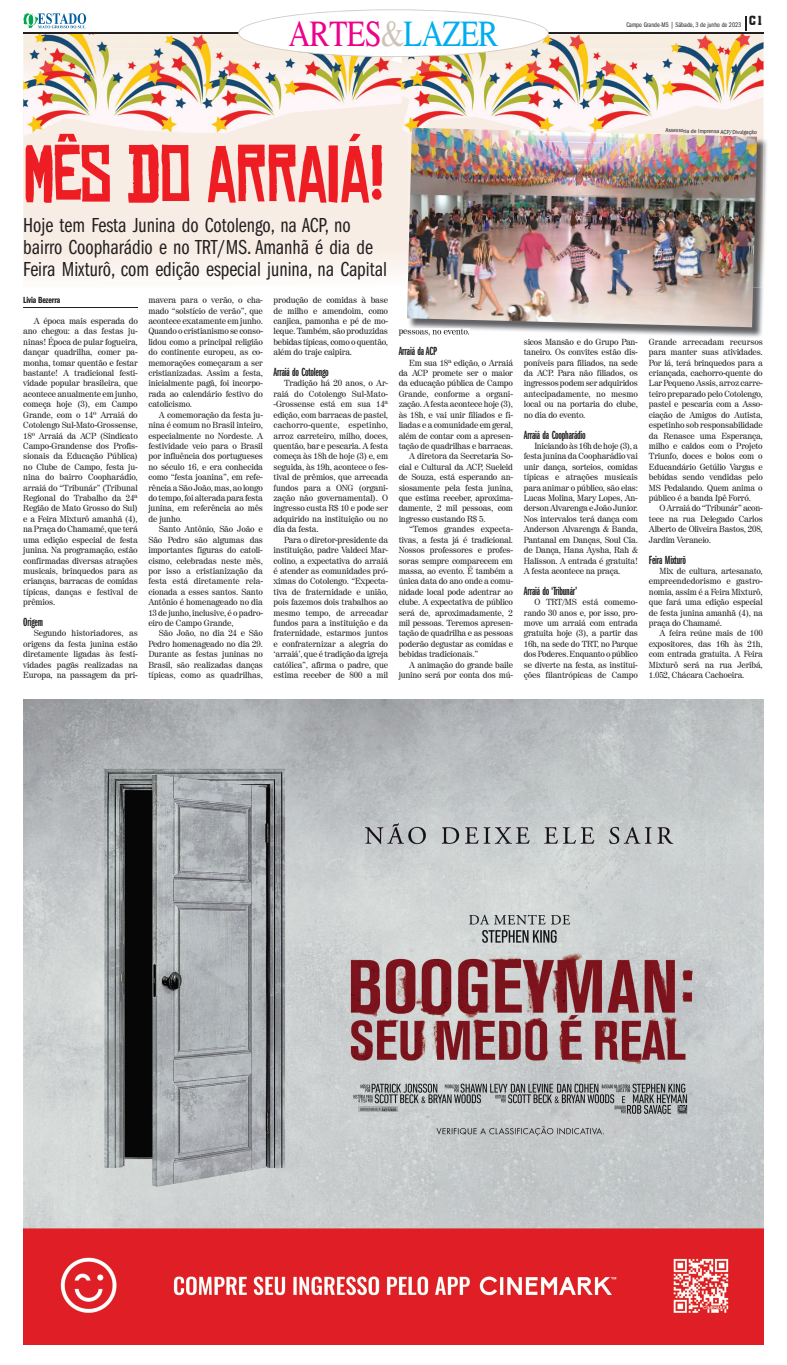
<style>
.page{position:relative;width:787px;height:1365px;background:#fff}
.page>*{position:absolute;margin:0;border:0;box-sizing:border-box;transform-origin:0 0}
.t1{font:76.83px "Chinese Rocks";letter-spacing:-.025em;color:#ee1d23;scale:.91 1}
.t2{font:36.23px "Times";letter-spacing:-.025em;color:#ed028c;scale:.84 1}
.t3{font:21px/21.9px "Franklin Gothic Book Cmpr";color:#231f20}
.t4{font:12.25px "Franklin Gothic Demi X Cmpr";letter-spacing:-.015em;color:#231f20}
.t5{font:9.19px "Franklin Gothic Demi Cmpr";letter-spacing:-.01em;color:#231f20}
.t6{font:8.75px/10.4px "Century 725 BT";letter-spacing:-.025em;color:#231f20;text-align:justify}
.t7{font:7px "Franklin Gothic Book Cmpr";letter-spacing:.005em;color:#231f20}
.t8{font:condensed 6.12px "Franklin Gothic";color:#231f20}
.s1{color:#ccc2b6}
.s2{color:#00aeef}
</style>
<div class="page">
<svg style="left:23px;top:133px;width:384px;height:145px"></svg>
<img style="left:23px;top:34px;width:379px;height:102px">
<img style="left:401px;top:34px;width:362px;height:99px">
<svg style="left:745px;top:16px;width:1px;height:14px"></svg>
<hr style="left:23px;top:32px;width:740px;height:2px;background:#231f20">
<svg style="left:238px;top:9px;width:310px;height:48px"></svg>
<svg style="left:23px;top:13px;width:63px;height:15px"></svg>
<img style="left:23px;top:699px;width:740px;height:645px">
<hr style="left:23px;top:307px;width:115px;height:1px;background:#231f20">
<img style="left:411px;top:129px;width:356px;height:208px">
<img style="left:408px;top:328px;width:61px;height:8px">
<img style="left:407px;top:128px;width:349px;height:199px">
<h2 class="t2" style="left:288px;top:12px;width:251px">ARTES<span class="s1">&amp;</span><span class="s2">LAZER</span></h2>
<p class="t7" style="left:626px;top:21px;width:139px">Campo Grande-MS | Sábado, 3 de junho de 2023 <sup>C1</sup></p>
<h1 class="t1" style="left:23px;top:133px;width:399px">MÊS DO ARRAIÁ!</h1>
<h3 class="t3" style="left:23px;top:215px;width:365px">Hoje tem Festa Junina do Cotolengo, na ACP, no bairro Coopharádio e no TRT/MS. Amanhã é dia de<br>Feira Mixturô, com edição especial junina, na Capital</h3>
<p class="t5" style="left:23px;top:295px;width:39px">Livia Bezerra</p>
<p class="t6" style="left:23px;top:315px;width:116px;text-indent:11px">A época mais esperada do ano chegou: a das festas ju&shy;ninas! Época de pular fogueira, dançar quadrilha, comer pa&shy;monha, tomar quentão e festar bastante! A tradicional festi&shy;vidade popular brasileira, que acontece anualmente em junho, começa hoje (3), em Campo Grande, com o 14º Arraiá do Cotolengo Sul-Mato-Grossense, 18º Arraiá da ACP (Sindicato Campo-Grandense dos Profis&shy;sionais da Educação Pública) no Clube de Campo, festa ju&shy;nina do bairro Coopharádio, arraiá do “Tribunár” (Tribunal Regional do Trabalho da 24ª Região de Mato Grosso do Sul) e a Feira Mixturô amanhã (4), na Praça do Chamamé, que terá uma edição especial de festa junina. Na programação, estão confirmadas diversas atrações musicais, brinquedos para as crianças, barracas de comidas típicas, danças e festival de prêmios.</p>
<h3 class="t4" style="left:23px;top:615px;width:21px">Origem</h3>
<p class="t6" style="left:23px;top:628px;width:116px;text-indent:11px">Segundo historiadores, as origens da festa junina estão diretamente ligadas às festi&shy;vidades pagãs realizadas na Europa, na passagem da pri-</p>
<p class="t6" style="left:148px;top:295px;width:116px">mavera para o verão, o cha&shy;mado “solstício de verão”, que acontece exatamente em junho.<br>Quando o cristianismo se conso&shy;lidou como a principal religião do continente europeu, as co&shy;memorações começaram a ser cristianizadas. Assim a festa, inicialmente pagã, foi incorpo&shy;rada ao calendário festivo do catolicismo.</p>
<p class="t6" style="left:148px;top:409px;width:116px;text-indent:11px">A comemoração da festa ju&shy;nina é comum no Brasil inteiro, especialmente no Nordeste. A festividade veio para o Brasil por influência dos portugueses no século 16, e era conhecida como “festa joanina”, em refe&shy;rência a São João, mas, ao longo do tempo, foi alterada para festa junina, em referência ao mês de junho.</p>
<p class="t6" style="left:148px;top:524px;width:116px;text-indent:11px">Santo Antônio, São João e São Pedro são algumas das importantes figuras do catoli&shy;cismo, celebradas neste mês, por isso a cristianização da festa está diretamente rela&shy;cionada a esses santos. Santo Antônio é homenageado no dia 13 de junho, inclusive, é o padro&shy;eiro de Campo Grande,</p>
<p class="t6" style="left:148px;top:628px;width:116px;text-indent:11px">São João, no dia 24 e São Pedro homenageado no dia 29.<br>Durante as festas juninas no Brasil, são realizadas danças típicas, como as quadrilhas,</p>
<p class="t6" style="left:273px;top:295px;width:116px">produção de comidas à base de milho e amendoim, como canjica, pamonha e pé de mo&shy;leque. Também, são produzidas bebidas típicas, como o quentão, além do traje caipira.</p>
<h3 class="t4" style="left:273px;top:365px;width:57px">Arraiá do Cotolengo</h3>
<p class="t6" style="left:273px;top:378px;width:116px;text-indent:11px">Tradição há 20 anos, o Ar&shy;raiá do Cotolengo Sul-Mato--Grossense está em sua 14ª edição, com barracas de pastel, cachorro-quente, espetinho, arroz carreteiro, milho, doces, quentão, bar e pescaria. A festa começa às 18h de hoje (3) e, em seguida, às 19h, acontece o fes&shy;tival de prêmios, que arrecada fundos para a ONG (organi&shy;zação não governamental). O ingresso custa R$ 10 e pode ser adquirido na instituição ou no dia da festa.</p>
<p class="t6" style="left:273px;top:534px;width:116px;text-indent:11px">Para o diretor-presidente da instituição, padre Valdeci Mar&shy;colino, a expectativa do arraiá é atender as comunidades pró&shy;ximas do Cotolengo. “Expecta&shy;tiva de fraternidade e união, pois fazemos dois trabalhos ao mesmo tempo, de arrecadar fundos para a instituição e da fraternidade, estarmos juntos e confraternizar a alegria do ‘arraiá’, que é tradição da igreja católica”, afirma o padre, que estima receber de 800 a mil</p>
<h3 class="t4" style="left:398px;top:344px;width:40px">Arraiá da ACP</h3>
<p class="t6" style="left:409px;top:357px;width:105px">Em sua 18ª edição, o Arraiá</p>
<p class="t6" style="left:398px;top:367px;width:116px">da ACP promete ser o maior</p>
<p class="t6" style="left:398px;top:378px;width:116px">da educação pública de Campo</p>
<p class="t6" style="left:398px;top:388px;width:116px">Grande, conforme a organi-</p>
<p class="t6" style="left:398px;top:399px;width:116px">zação. A festa acontece hoje (3),</p>
<p class="t6" style="left:398px;top:409px;width:116px">às 18h, e vai unir filiados e fi-</p>
<p class="t6" style="left:398px;top:419px;width:116px">liadas e a comunidade em geral,</p>
<p class="t6" style="left:398px;top:430px;width:116px">além de contar com a apresen-</p>
<p class="t6" style="left:398px;top:440px;width:116px">tação de quadrilhas e barracas.</p>
<p class="t6" style="left:409px;top:451px;width:105px">A diretora da Secretaria So-</p>
<p class="t6" style="left:398px;top:461px;width:116px">cial e Cultural da ACP, Sueleid</p>
<p class="t6" style="left:398px;top:472px;width:116px">de Souza, está esperando an-</p>
<p class="t6" style="left:398px;top:482px;width:116px">siosamente pela festa junina,</p>
<p class="t6" style="left:398px;top:492px;width:116px">que estima receber, aproxima-</p>
<p class="t6" style="left:398px;top:503px;width:116px">damente, 2 mil pessoas, com</p>
<p class="t6" style="left:398px;top:513px;width:88px">ingresso custando R$ 5.</p>
<p class="t6" style="left:409px;top:524px;width:105px">“Temos grandes expecta-</p>
<p class="t6" style="left:398px;top:534px;width:116px">tivas, a festa já é tradicional.</p>
<p class="t6" style="left:398px;top:544px;width:116px">Nossos professores e profes-</p>
<p class="t6" style="left:398px;top:555px;width:116px">soras sempre comparecem em</p>
<p class="t6" style="left:398px;top:565px;width:116px">massa, ao evento. É também a</p>
<p class="t6" style="left:398px;top:576px;width:116px">única data do ano onde a comu-</p>
<p class="t6" style="left:398px;top:586px;width:116px">nidade local pode adentrar ao</p>
<p class="t6" style="left:398px;top:596px;width:116px">clube. A expectativa de público</p>
<p class="t6" style="left:398px;top:607px;width:116px">será de, aproximadamente, 2</p>
<p class="t6" style="left:398px;top:617px;width:116px">mil pessoas. Teremos apresen-</p>
<p class="t6" style="left:398px;top:628px;width:116px">tação de quadrilha e as pessoas</p>
<p class="t6" style="left:398px;top:638px;width:116px">poderão degustar as comidas e</p>
<p class="t6" style="left:398px;top:649px;width:81px">bebidas tradicionais.”</p>
<p class="t6" style="left:409px;top:659px;width:105px">A animação do grande baile</p>
<p class="t6" style="left:398px;top:669px;width:116px">junino será por conta dos mú-</p>
<p class="t6" style="left:523px;top:336px;width:116px">sicos Mansão e do Grupo Pan&shy;taneiro. Os convites estão dis&shy;poníveis para filiados, na sede da ACP. Para não filiados, os ingressos podem ser adquiridos antecipadamente, no mesmo local ou na portaria do clube, no dia do evento.</p>
<h3 class="t4" style="left:523px;top:428px;width:64px">Arraiá da Coopharádio</h3>
<p class="t6" style="left:523px;top:440px;width:116px;text-indent:11px">Iniciando às 16h de hoje (3), a festa junina da Coopharádio vai unir dança, sorteios, comidas típicas e atrações musicais para animar o público, são elas:<br>Lucas Molina, Mary Lopes, An&shy;derson Alvarenga e João Junior.<br>Nos intervalos terá dança com Anderson Alvarenga &amp; Banda, Pantanal em Danças, Soul Cia. de Dança, Hana Aysha, Rah &amp; Halisson. A entrada é gratuita!<br>A festa acontece na praça.</p>
<h3 class="t4" style="left:523px;top:584px;width:55px">Arraiá do ‘Tribunár’</h3>
<p class="t6" style="left:523px;top:596px;width:116px;text-indent:11px">O TRT/MS está comemo&shy;rando 30 anos e, por isso, pro&shy;move um arraiá com entrada gratuita hoje (3), a partir das 16h, na sede do TRT, no Parque dos Poderes. Enquanto o público se diverte na festa, as institui&shy;ções filantrópicas de Campo</p>
<p class="t8" style="left:665px;top:127px;width:93px;rotate:1deg">Assessoria de Imprensa ACP/Divulgação</p>
<p class="t6" style="left:648px;top:336px;width:115px">Grande arrecadam recursos para manter suas atividades.<br>Por lá, terá brinquedos para a criançada, cachorro-quente do Lar Pequeno Assis, arroz carre&shy;teiro preparado pelo Cotolengo, pastel e pescaria com a Asso&shy;ciação de Amigos do Autista, espetinho sob responsabilidade da Renasce uma Esperança, milho e caldos com o Projeto Triunfo, doces e bolos com o Educandário Getúlio Vargas e bebidas sendo vendidas pelo MS Pedalando. Quem anima o público é a banda Ipê Forró.</p>
<p class="t6" style="left:648px;top:503px;width:115px;text-indent:11px">O Arraiá do “Tribunár” acon&shy;tece na rua Delegado Carlos Alberto de Oliveira Bastos, 208, Jardim Veraneio.</p>
<h3 class="t4" style="left:648px;top:553px;width:38px">Feira Mixturô</h3>
<p class="t6" style="left:648px;top:565px;width:115px;text-indent:11px">Mix de cultura, artesanato, empreendedorismo e gastro&shy;nomia, assim é a Feira Mixturô, que fará uma edição especial de festa junina amanhã (4), na praça do Chamamé.</p>
<p class="t6" style="left:648px;top:628px;width:115px;text-indent:11px">A feira reúne mais de 100 expositores, das 16h às 21h, com entrada gratuita. A Feira Mixturô será na rua Jeribá, 1.052, Chácara Cachoeira.</p>
</div>
